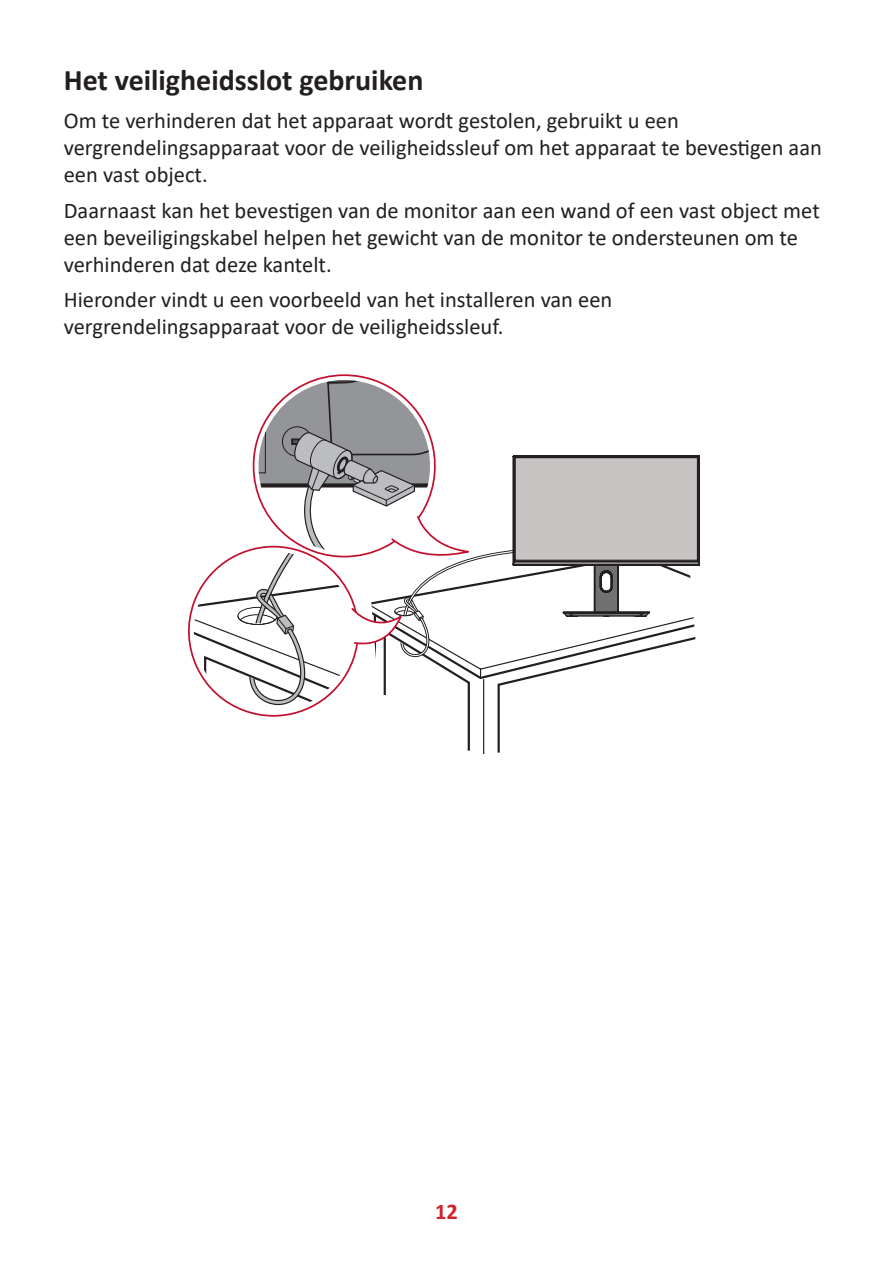
<style>
.page{position:relative;width:893px;height:1263px;background:#fff}
.page>*{position:absolute;margin:0;border:0;box-sizing:border-box;transform-origin:0 0}
.t1{font:700 30px "Calibri";color:#231f20}
.t2{font:22.5px/27px "Calibri";color:#231f20}
.t3{font:700 22.5px "Calibri";color:#d1232a}
</style>
<div class="page">
<svg style="left:467px;top:721px;width:33px;height:33px"></svg>
<svg style="left:188px;top:374px;width:512px;height:347px"></svg>
<h1 class="t1" style="left:64px;top:59px;width:361px">Het veiligheidsslot gebruiken</h1>
<p class="t2" style="left:64px;top:107px;width:760px">Om te verhinderen dat het apparaat wordt gestolen, gebruikt u een vergrendelingsapparaat voor de veiligheidssleuf om het apparaat te bevestigen aan een vast object.</p>
<p class="t2" style="left:64px;top:196px;width:758px">Daarnaast kan het bevestigen van de monitor aan een wand of een vast object met een beveiligingskabel helpen het gewicht van de monitor te ondersteunen om te verhinderen dat deze kantelt.</p>
<p class="t2" style="left:64px;top:286px;width:550px">Hieronder vindt u een voorbeeld van het installeren van een vergrendelingsapparaat voor de veiligheidssleuf.</p>
<p class="t3" style="left:435px;top:1196px;width:24px">12</p>
</div>
